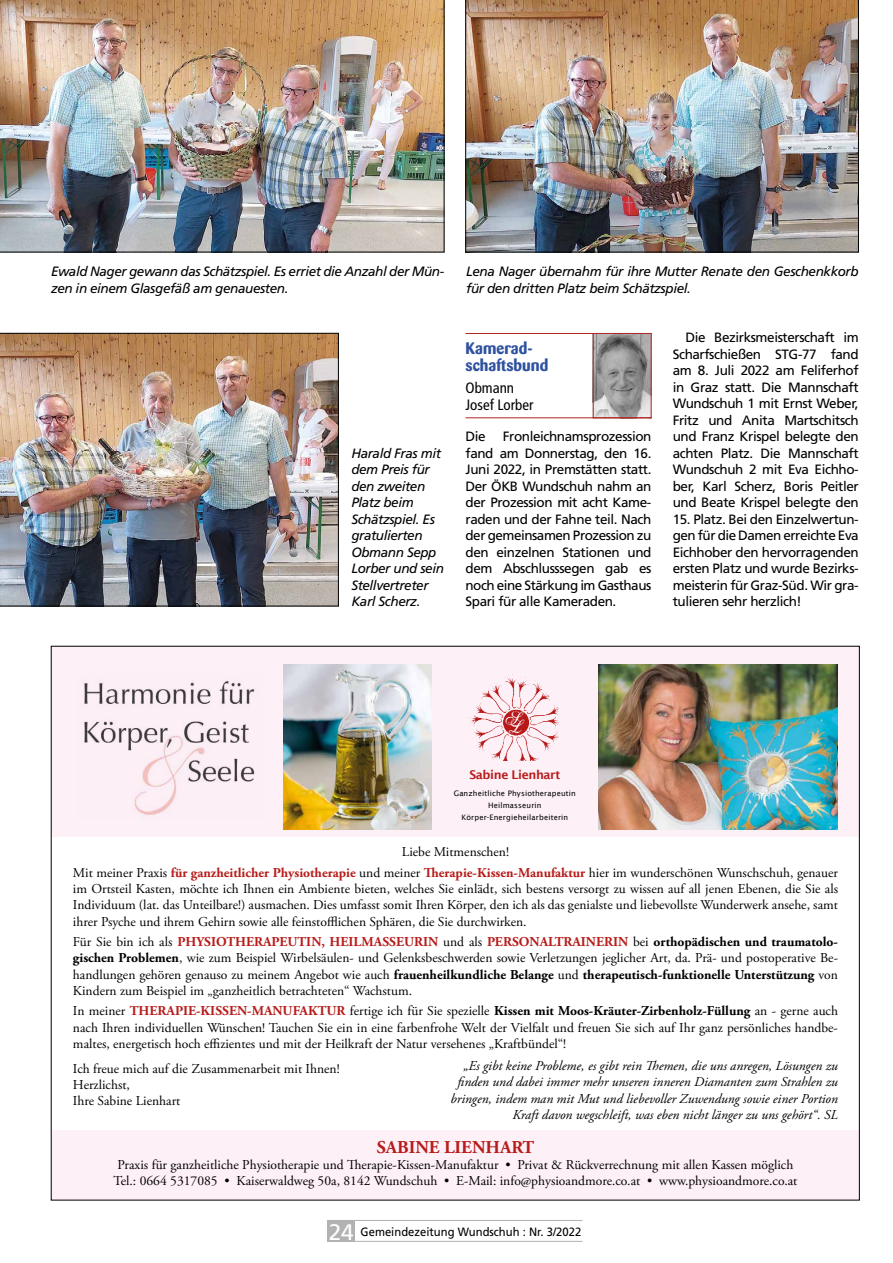
<style>
.page{position:relative;width:893px;height:1263px;background:#fff}
.page>*{position:absolute;margin:0;border:0;box-sizing:border-box;transform-origin:0 0}
.t1{font:700 18px "Adobe Garamond Pro";color:#b71c1a}
.t2{font:700 16.5px/16.5px "Barmeno";color:#2f52a0}
.t3{font:condensed 15px/16.5px "Frutiger LT Std";color:#000}
.t4{font:13.5px/16.2px "Adobe Garamond Pro";color:#000;text-align:justify}
.t5{font:13.5px/16.5px "Frutiger LT Std";letter-spacing:-.03em;color:#000;text-align:justify}
.t6{font:italic 13.5px/16.5px "Frutiger LT Std";letter-spacing:-.03em;color:#000}
.t7{font:italic 13.5px/16.2px "Adobe Garamond Pro";color:#000;text-align:right}
.t8{font:12px "Frutiger LT Std";color:#000;scale:.94 1}
.t9{font:600 12px "Lucida Sans";letter-spacing:-.03em;color:#b71c1a}
.t10{font:7.5px/12px "Lucida Sans";letter-spacing:.02em;color:#000;text-align:center}
.s1{font-weight:700;color:#b71c1a}
.s2{font-weight:700}
.s3{font-size:22.5px;color:#fff}
</style>
<div class="page">
<div style="left:327px;top:1220px;width:28px;height:22px;background:#b3b2b2"></div>
<hr style="left:327px;top:1220px;width:256px;height:1px;background:#b3b2b2">
<hr style="left:327px;top:1241px;width:256px;height:1px;background:#b3b2b2">
<div style="left:51px;top:646px;width:808px;height:191px;background:#fdf0f7"></div>
<div style="left:51px;top:1131px;width:808px;height:69px;background:#fdf0f7"></div>
<img style="left:84px;top:681px;width:171px;height:137px">
<img style="left:598px;top:664px;width:240px;height:165px">
<img style="left:284px;top:664px;width:147px;height:165px">
<img style="left:468px;top:674px;width:94px;height:87px">
<img style="left:595px;top:335px;width:54px;height:81px">
<div style="left:593px;top:333px;width:58px;height:85px;border:1px solid #af2622"></div>
<hr style="left:465px;top:333px;width:186px;height:1px;background:#af2622">
<hr style="left:465px;top:417px;width:186px;height:1px;background:#af2622">
<img style="left:0;top:0;width:444px;height:252px">
<img style="left:0;top:333px;width:339px;height:273px">
<img style="left:465px;top:0;width:394px;height:252px">
<p class="t6" style="left:51px;top:263px;width:395px">Ewald Nager gewann das Schätzspiel. Es erriet die Anzahl der Mün&shy;zen in einem Glasgefäß am genauesten.</p>
<p class="t6" style="left:351px;top:445px;width:94px">Harald Fras mit dem Preis für den zweiten<br>Platz beim<br>Schätzspiel. Es gratulierten<br>Obmann Sepp<br>Lorber und sein<br>Stellvertreter<br>Karl Scherz.</p>
<p class="t6" style="left:466px;top:263px;width:394px">Lena Nager übernahm für ihre Mutter Renate den Geschenkkorb für den dritten Platz beim Schätzspiel.</p>
<p class="t2" style="left:465px;top:340px;width:84px">Kamerad&shy;schaftsbund</p>
<p class="t3" style="left:465px;top:380px;width:70px">Obmann<br>Josef Lorber</p>
<p class="t5" style="left:465px;top:428px;width:187px;text-indent:37px">Fronleichnamsprozession fand am Donnerstag, den 16.<br>Juni 2022, in Premstätten statt.<br>Der ÖKB Wundschuh nahm an der Prozession mit acht Kame&shy;raden und der Fahne teil. Nach der gemeinsamen Prozession zu den einzelnen Stationen und dem Abschlusssegen gab es noch eine Stärkung im Gasthaus Spari für alle Kameraden.</p>
<p class="t5" style="left:465px;top:428px;width:22px">Die</p>
<p class="t5" style="left:673px;top:329px;width:187px;text-indent:13px">Die Bezirksmeisterschaft im Scharfschießen STG-77 fand am 8. Juli 2022 am Feliferhof in Graz statt. Die Mannschaft Wundschuh 1 mit Ernst Weber, Fritz und Anita Martschitsch und Franz Krispel belegte den achten Platz. Die Mannschaft Wundschuh 2 mit Eva Eichho&shy;ber, Karl Scherz, Boris Peitler und Beate Krispel belegte den</p>
<p class="t5" style="left:673px;top:511px;width:188px">15. Platz. Bei den Einzelwertun&shy;gen für die Damen erreichte Eva Eichhober den hervorragenden ersten Platz und wurde Bezirks&shy;meisterin für Graz-Süd. Wir gra&shy;tulieren sehr herzlich!</p>
<p class="t9" style="left:469px;top:768px;width:92px">Sabine Lienhart</p>
<p class="t10" style="left:454px;top:787px;width:124px">Ganzheitliche Physiotherapeutin<br>Heilmasseurin<br>Körper-Energieheilarbeiterin</p>
<p class="t4" style="left:73px;top:842px;width:766px;line-height:20.5px;text-align:center">Liebe Mitmenschen!<br>Mit meiner Praxis <span class="s1">für ganzheitlicher Physiotherapie</span> und meiner <span class="s1">Therapie-Kissen-Manufaktur</span> hier im wunderschönen Wunschschuh, genauer</p>
<p class="t4" style="left:73px;top:881px;width:767px">im Ortsteil Kasten, möchte ich Ihnen ein Ambiente bieten, welches Sie einlädt, sich bestens versorgt zu wissen auf all jenen Ebenen, die Sie als Individuum (lat. das Unteilbare!) ausmachen. Dies umfasst somit Ihren Körper, den ich als das genialste und liebevollste Wunderwerk ansehe, samt ihrer Psyche und ihrem Gehirn sowie alle feinstofflichen Sphären, die Sie durchwirken.</p>
<p class="t4" style="left:73px;top:934px;width:766px">Für Sie bin ich als <span class="s1">PHYSIOTHERAPEUTIN, HEILMASSEURIN</span> und als <span class="s1">PERSONALTRAINERIN</span> bei <span class="s2">orthopädischen und traumatolo&shy;gischen Problemen</span>, wie zum Beispiel Wirbelsäulen- und Gelenksbeschwerden sowie Verletzungen jeglicher Art, da. Prä- und postoperative Be&shy;handlungen gehören genauso zu meinem Angebot wie auch <span class="s2">frauenheilkundliche Belange</span> und <span class="s2">therapeutisch-funktionelle Unterstützung</span> von Kindern zum Beispiel im „ganzheitlich betrachteten“ Wachstum.</p>
<p class="t4" style="left:73px;top:1003px;width:766px">In meiner <span class="s1">THERAPIE-KISSEN-MANUFAKTUR</span> fertige ich für Sie spezielle <span class="s2">Kissen mit Moos-Kräuter-Zirbenholz-Füllung</span> an - gerne auch nach Ihren individuellen Wünschen! Tauchen Sie ein in eine farbenfrohe Welt der Vielfalt und freuen Sie sich auf Ihr ganz persönliches handbe&shy;maltes, energetisch hoch effizientes und mit der Heilkraft der Natur versehenes „Kraftbündel“!</p>
<p class="t4" style="left:73px;top:1061px;width:268px;text-align:left">Ich freue mich auf die Zusammenarbeit mit Ihnen!<br>Herzlichst,<br>Ihre Sabine Lienhart</p>
<p class="t7" style="left:450px;top:1058px;width:389px">„Es gibt keine Probleme, es gibt rein Themen, die uns anregen, Lösungen zu finden und dabei immer mehr unseren inneren Diamanten zum Strahlen zu bringen, indem man mit Mut und liebevoller Zuwendung sowie einer Portion Kraft davon wegschleift, was eben nicht länger zu uns gehört“. SL</p>
<h1 class="t1" style="left:377px;top:1136px;width:159px">SABINE LIENHART</h1>
<p class="t4" style="left:114px;top:1157px;width:685px;text-align:center">Praxis für ganzheitliche Physiotherapie und Therapie-Kissen-Manufaktur • Privat &amp; Rückverrechnung mit allen Kassen möglich<br>Tel.: 0664 5317085 • Kaiserwaldweg 50a, 8142 Wundschuh • E-Mail: info@physioandmore.co.at • www.physioandmore.co.at</p>
<p class="t8" style="left:329px;top:1224px;width:270px"><span class="s3">24</span> Gemeindezeitung Wundschuh : Nr. 3/2022</p>
</div>
